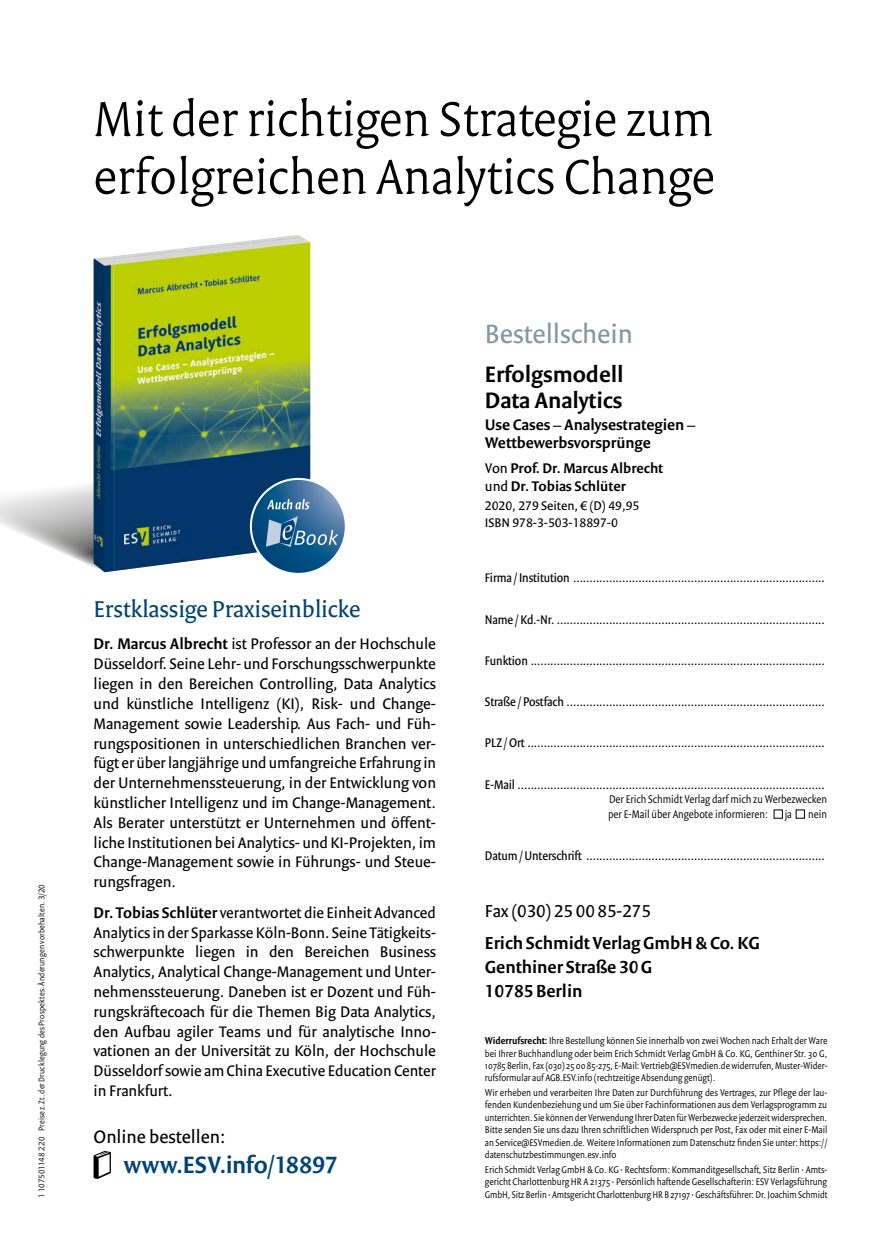
<style>
.page{position:relative;width:872px;height:1234px;background:#fff}
.page>*{position:absolute;margin:0;border:0;box-sizing:border-box;transform-origin:0 0}
.t1{font:300 52.5px/57.8px "Versa Pro";letter-spacing:-.005em;color:#000}
.t2{font:28.5px "Versa Sans Pro";color:#8497a5}
.t3{font:600 25.5px "Versa Sans Pro";color:#004377}
.t4{font:24.75px "Versa Pro";letter-spacing:-.005em;color:#004377}
.t5{font:600 24px/26.4px "Versa Sans Pro";color:#000}
.t6{font:19.5px "Versa Sans Pro";color:#000}
.t7{font:600 18.75px/24px "Versa Sans Pro";color:#000}
.t8{font:18.75px "Versa Sans Pro";color:#000}
.t9{font:16.5px/19.8px "Versa Sans Pro";color:#000;text-align:justify}
.t10{font:600 16.5px/18.1px "Versa Sans Pro";color:#000}
.t11{font:600 15px/18px "Versa Sans Pro";color:#000}
.t12{font:13.5px "Versa Sans Con Pro";letter-spacing:-.005em;color:#000}
.t13{font:13.5px/16.2px "Versa Sans Pro";color:#000}
.t14{font:300 12px/15px "Versa Sans Con Pro";color:#000}
.t15{font:300 10.5px/12.5px "Versa Sans Con Pro";color:#000;text-align:justify}
.t16{font:300 9px "Versa Sans Con Pro";letter-spacing:.02em;color:#000}
.s1{font-weight:600}
.s2{font-weight:400}
</style>
<div class="page">
<img style="left:94px;top:235px;width:216px;height:237px">
<svg style="left:251px;top:479px;width:95px;height:94px"></svg>
<svg style="left:0;top:472px;width:338px;height:100px"></svg>
<svg style="left:93px;top:1150px;width:18px;height:28px"></svg>
<p class="t16" style="left:36px;top:1197px;width:315px;rotate:-90deg">1 107501148 2 20 Preise z. Zt. der Drucklegung des Prospektes. Änderungen vorbehalten. 3/20</p>
<h1 class="t1" style="left:94px;top:90px;width:623px">Mit der richtigen Strategie zum erfolgreichen Analytics Change</h1>
<h3 class="t4" style="left:94px;top:594px;width:268px">Erstklassige Praxiseinblicke</h3>
<p class="t9" style="left:94px;top:634px;width:344px"><span class="s1">Dr. Marcus Albrecht</span> ist Professor an der Hochschule Düsseldorf. Seine Lehr- und Forschungsschwerpunkte liegen in den Bereichen Controlling, Data Analytics und künstliche Intelligenz (KI), Risk- und Change-Management sowie Leadership. Aus Fach- und Füh&shy;rungspositionen in unterschiedlichen Branchen ver&shy;fügt er über langjährige und umfangreiche Erfahrung in der Unternehmenssteuerung, in der Entwicklung von künstlicher Intelligenz und im Change-Management.<br>Als Berater unterstützt er Unternehmen und öffent&shy;liche Institutionen bei Analytics- und KI-Projekten, im Change-Management sowie in Führungs- und Steue&shy;rungsfragen.</p>
<p class="t9" style="left:94px;top:902px;width:344px"><span class="s1">Dr. Tobias Schlüter</span> verantwortet die Einheit Advanced Analytics in der Sparkasse Köln-Bonn. Seine Tätigkeits&shy;schwerpunkte liegen in den Bereichen Business Analytics, Analytical Change-Management und Unter&shy;nehmenssteuerung. Daneben ist er Dozent und Füh&shy;rungskräftecoach für die Themen Big Data Analytics, den Aufbau agiler Teams und für analytische Inno&shy;vationen an der Universität zu Köln, der Hochschule Düsseldorf sowie am China Executive Education Center in Frankfurt.</p>
<p class="t6" style="left:94px;top:1124px;width:133px">Online bestellen:</p>
<h3 class="t3" style="left:124px;top:1148px;width:216px">www.ESV.info/18897</h3>
<h2 class="t2" style="left:485px;top:316px;width:149px">Bestellschein</h2>
<h3 class="t5" style="left:485px;top:360px;width:140px">Erfolgsmodell<br>Data Analytics</h3>
<p class="t10" style="left:485px;top:415px;width:212px">Use Cases – Analysestrategien –<br>Wettbewerbsvorsprünge</p>
<p class="t11" style="left:485px;top:458px;width:180px"><span class="s2">Von</span> Prof. Dr. Marcus Albrecht <span class="s2">und</span> Dr. Tobias Schlüter</p>
<p class="t13" style="left:485px;top:497px;width:156px">2020, 279 Seiten, € (D) 49,95<br>ISBN 978-3-503-18897-0</p>
<p class="t12" style="left:485px;top:569px;width:341px">Firma /Institution .............................................................................</p>
<p class="t12" style="left:485px;top:611px;width:341px">Name /Kd.-Nr. ..................................................................................</p>
<p class="t12" style="left:485px;top:652px;width:341px">Funktion ..........................................................................................</p>
<p class="t12" style="left:485px;top:693px;width:341px">Straße /Postfach ...............................................................................</p>
<p class="t12" style="left:485px;top:735px;width:341px">PLZ /Ort ...........................................................................................</p>
<p class="t12" style="left:485px;top:776px;width:341px">E-Mail ..............................................................................................</p>
<p class="t14" style="left:608px;top:791px;width:220px">Der Erich Schmidt Verlag darf mich zu Werbezwecken per E-Mail über Angebote informieren:</p>
<p class="t14" style="left:784px;top:806px;width:9px">ja</p>
<p class="t14" style="left:808px;top:806px;width:20px">nein</p>
<p class="t12" style="left:485px;top:847px;width:341px">Datum/Unterschrift .........................................................................</p>
<p class="t8" style="left:485px;top:899px;width:167px">Fax (030) 25 00 85-275</p>
<p class="t7" style="left:485px;top:930px;width:276px">Erich Schmidt Verlag GmbH &amp; Co. KG<br>Genthiner Straße 30G<br>10785 Berlin</p>
<p class="t15" style="left:485px;top:1034px;width:344px"><span class="s1">Widerrufsrecht:</span> Ihre Bestellung können Sie innerhalb von zwei Wochen nach Erhalt der Ware bei Ihrer Buchhandlung oder beim Erich Schmidt Verlag GmbH &amp; Co. KG, Genthiner Str. 30 G, 10785 Berlin, Fax (030) 25 00 85-275, E-Mail: Vertrieb@ESVmedien.de widerrufen, Muster-Wider&shy;rufsformular auf AGB.ESV.info (rechtzeitige Absendung genügt).</p>
<p class="t15" style="left:485px;top:1086px;width:344px">Wir erheben und verarbeiten Ihre Daten zur Durchführung des Vertrages, zur Pflege der lau&shy;fenden Kundenbeziehung und um Sie über Fachinformationen aus dem Verlagsprogramm zu unterrichten. Sie können der Verwendung Ihrer Daten für Werbezwecke jederzeit widersprechen.<br>Bitte senden Sie uns dazu Ihren schriftlichen Widerspruch per Post, Fax oder mit einer E-Mail an Service@ESVmedien.de. Weitere Informationen zum Datenschutz finden Sie unter: https:// datenschutzbestimmungen.esv.info</p>
<p class="t15" style="left:485px;top:1162px;width:344px">Erich Schmidt Verlag GmbH &amp; Co. KG • Rechtsform: Kommanditgesellschaft, Sitz Berlin • Amts&shy;gericht Charlottenburg HR A 21375 • Persönlich haftende Gesellschafterin: ESV Verlagsführung GmbH, Sitz Berlin • Amtsgericht Charlottenburg HR B 27197 • Geschäftsführer: Dr. Joachim Schmidt</p>
</div>
